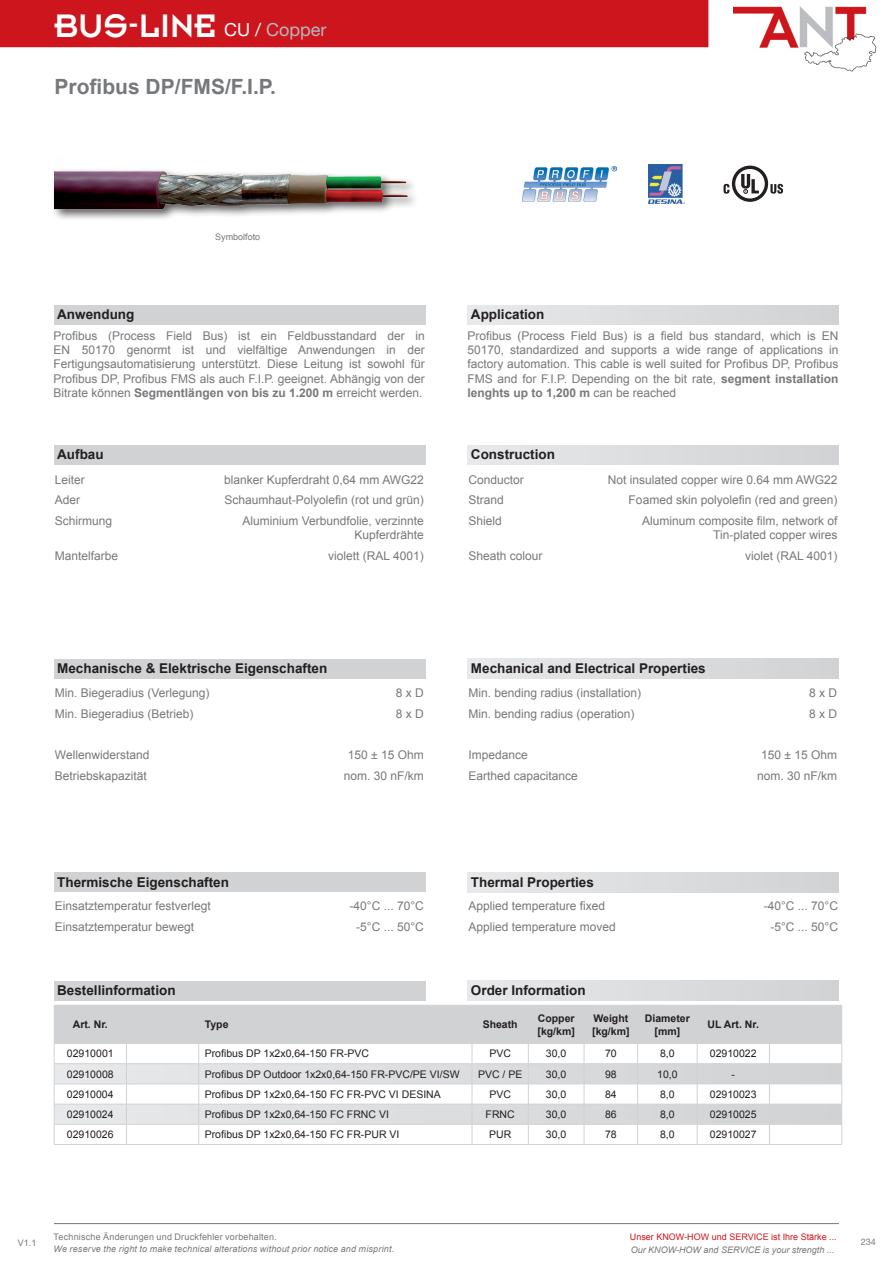
<style>
.page{position:relative;width:893px;height:1263px;background:#fff}
.page>*{position:absolute;margin:0;border:0;box-sizing:border-box;transform-origin:0 0}
.t1{font:36px "Insignia A";color:#fff}
.t2{font:700 21px "Arial";color:#76787b}
.t3{font:18px "Helvetica Neue LT Pro";color:#b6b7bb}
.t4{font:700 13.5px "Arial";color:#231f20}
.t5{font:12px/14.4px "Arial";color:#76787b;text-align:justify}
.t6{font:10.5px "Arial";color:#231f20}
.t7{font:700 10.5px/12.6px "Arial";color:#231f20}
.t8{font:italic 9px "Arial";letter-spacing:.02em;color:#76787b}
.t9{font:9px "Arial";letter-spacing:.02em;color:#76787b}
.t10{font:9px "Arial";color:#cd151d}
.t11{font:italic 9px "Arial";color:#76787b}
.t12{font:9px "Arial";color:#76787b}
.t13{font:9px "Helvetica Neue LT Pro";color:#76787b}
.s1{color:#fff}
.s2{font-weight:700}
</style>
<div class="page">
<div style="left:0;top:0;width:708px;height:47px;background:#cd151d"></div>
<hr style="left:892px;top:0;width:1px;height:47px;background:#cd151d">
<div style="left:54px;top:305px;width:371px;height:20px;background:#d1d2d4"></div>
<div style="left:468px;top:305px;width:371px;height:20px;background:#dcdddf"></div>
<div style="left:54px;top:445px;width:371px;height:20px;background:#d1d2d4"></div>
<div style="left:468px;top:445px;width:371px;height:20px;background:#dcdddf"></div>
<div style="left:54px;top:659px;width:371px;height:20px;background:#d1d2d4"></div>
<div style="left:468px;top:659px;width:371px;height:20px;background:#dcdddf"></div>
<div style="left:54px;top:872px;width:371px;height:20px;background:#d1d2d4"></div>
<div style="left:468px;top:872px;width:371px;height:20px;background:#dcdddf"></div>
<div style="left:54px;top:981px;width:371px;height:20px;background:#d1d2d4"></div>
<div style="left:468px;top:981px;width:371px;height:20px;background:#dcdddf"></div>
<hr style="left:54px;top:1223px;width:785px;height:1px;background:#76787b">
<img style="left:733px;top:7px;width:144px;height:64px">
<div style="left:51px;top:148px;width:368px;height:74px;background:#231f20;opacity:.75"></div>
<img style="left:55px;top:149px;width:364px;height:73px">
<img style="left:523px;top:166px;width:93px;height:35px">
<img style="left:649px;top:164px;width:35px;height:39px">
<svg style="left:723px;top:166px;width:60px;height:36px"></svg>
<svg style="left:54px;top:1005px;width:788px;height:139px"></svg>
<hr style="left:54px;top:1144px;width:72px;height:1px;background:#d1d2d4">
<hr style="left:126px;top:1144px;width:73px;height:1px;background:#d1d2d4">
<hr style="left:199px;top:1144px;width:273px;height:1px;background:#d1d2d4">
<hr style="left:472px;top:1144px;width:56px;height:1px;background:#d1d2d4">
<hr style="left:528px;top:1144px;width:56px;height:1px;background:#d1d2d4">
<hr style="left:584px;top:1144px;width:54px;height:1px;background:#d1d2d4">
<hr style="left:638px;top:1144px;width:59px;height:1px;background:#d1d2d4">
<hr style="left:697px;top:1144px;width:72px;height:1px;background:#d1d2d4">
<hr style="left:769px;top:1144px;width:73px;height:1px;background:#d1d2d4">
<h1 class="t1" style="left:54px;top:8px;width:164px">BUS-LINE</h1>
<h3 class="t3" style="left:224px;top:18px;width:104px"><span class="s1">CU /</span> Copper</h3>
<h2 class="t2" style="left:55px;top:73px;width:223px">Profibus DP/FMS/F.I.P.</h2>
<p class="t12" style="left:215px;top:231px;width:47px">Symbolfoto</p>
<p class="t4" style="left:57px;top:305px;width:79px">Anwendung</p>
<p class="t4" style="left:471px;top:305px;width:75px">Application</p>
<p class="t5" style="left:54px;top:328px;width:373px">Profibus (Process Field Bus) ist ein Feldbusstandard der in EN 50170 genormt ist und vielfältige Anwendungen in der Fertigungsautomatisierung unterstützt. Diese Leitung ist sowohl für Profibus DP, Profibus FMS als auch F.I.P. geeignet. Abhängig von der Bitrate können <span class="s2">Segmentlängen von bis zu 1.200 m</span> erreicht werden.</p>
<p class="t5" style="left:467px;top:328px;width:373px">Profibus (Process Field Bus) is a field bus standard, which is EN 50170, standardized and supports a wide range of applications in factory automation. This cable is well suited for Profibus DP, Profibus FMS and for F.I.P. Depending on the bit rate, <span class="s2">segment installation lenghts up to 1,200 m</span> can be reached</p>
<p class="t4" style="left:57px;top:445px;width:48px">Aufbau</p>
<p class="t4" style="left:471px;top:445px;width:85px">Construction</p>
<p class="t5" style="left:55px;top:472px;width:32px">Leiter</p>
<p class="t5" style="left:224px;top:472px;width:201px">blanker Kupferdraht 0,64 mm AWG22</p>
<p class="t5" style="left:55px;top:493px;width:27px">Ader</p>
<p class="t5" style="left:224px;top:493px;width:201px">Schaumhaut-Polyolefin (rot und grün)</p>
<p class="t5" style="left:55px;top:514px;width:59px">Schirmung</p>
<p class="t5" style="left:242px;top:514px;width:183px;text-align:right">Aluminium Verbundfolie, verzinnte<br>Kupferdrähte</p>
<p class="t5" style="left:55px;top:549px;width:65px">Mantelfarbe</p>
<p class="t5" style="left:328px;top:549px;width:97px">violett (RAL 4001)</p>
<p class="t5" style="left:468px;top:472px;width:57px">Conductor</p>
<p class="t5" style="left:608px;top:472px;width:231px">Not insulated copper wire 0.64 mm AWG22</p>
<p class="t5" style="left:468px;top:493px;width:37px">Strand</p>
<p class="t5" style="left:629px;top:493px;width:210px">Foamed skin polyolefin (red and green)</p>
<p class="t5" style="left:468px;top:514px;width:35px">Shield</p>
<p class="t5" style="left:642px;top:514px;width:197px;text-align:right">Aluminum composite film, network of<br>Tin-plated copper wires</p>
<p class="t5" style="left:468px;top:549px;width:76px">Sheath colour</p>
<p class="t5" style="left:745px;top:549px;width:94px">violet (RAL 4001)</p>
<p class="t4" style="left:57px;top:659px;width:272px">Mechanische &amp; Elektrische Eigenschaften</p>
<p class="t4" style="left:471px;top:659px;width:236px">Mechanical and Electrical Properties</p>
<p class="t5" style="left:55px;top:686px;width:156px">Min. Biegeradius (Verlegung)</p>
<p class="t5" style="left:396px;top:686px;width:30px">8 x D</p>
<p class="t5" style="left:55px;top:707px;width:140px">Min. Biegeradius (Betrieb)</p>
<p class="t5" style="left:396px;top:707px;width:30px">8 x D</p>
<p class="t5" style="left:55px;top:748px;width:96px">Wellenwiderstand</p>
<p class="t5" style="left:348px;top:748px;width:77px">150 ± 15 Ohm</p>
<p class="t5" style="left:55px;top:769px;width:94px">Betriebskapazität</p>
<p class="t5" style="left:344px;top:769px;width:82px">nom. 30 nF/km</p>
<p class="t5" style="left:468px;top:686px;width:174px">Min. bending radius (installation)</p>
<p class="t5" style="left:809px;top:686px;width:30px">8 x D</p>
<p class="t5" style="left:468px;top:707px;width:168px">Min. bending radius (operation)</p>
<p class="t5" style="left:809px;top:707px;width:30px">8 x D</p>
<p class="t5" style="left:468px;top:748px;width:61px">Impedance</p>
<p class="t5" style="left:761px;top:748px;width:77px">150 ± 15 Ohm</p>
<p class="t5" style="left:468px;top:769px;width:111px">Earthed capacitance</p>
<p class="t5" style="left:757px;top:769px;width:82px">nom. 30 nF/km</p>
<p class="t4" style="left:57px;top:873px;width:173px">Thermische Eigenschaften</p>
<p class="t4" style="left:471px;top:873px;width:125px">Thermal Properties</p>
<p class="t5" style="left:55px;top:898px;width:158px">Einsatztemperatur festverlegt</p>
<p class="t5" style="left:350px;top:898px;width:76px">-40°C ... 70°C</p>
<p class="t5" style="left:55px;top:919px;width:141px">Einsatztemperatur bewegt</p>
<p class="t5" style="left:356px;top:919px;width:69px">-5°C ... 50°C</p>
<p class="t5" style="left:468px;top:898px;width:138px">Applied temperature fixed</p>
<p class="t5" style="left:764px;top:898px;width:76px">-40°C ... 70°C</p>
<p class="t5" style="left:468px;top:919px;width:149px">Applied temperature moved</p>
<p class="t5" style="left:770px;top:919px;width:69px">-5°C ... 50°C</p>
<p class="t4" style="left:57px;top:981px;width:120px">Bestellinformation</p>
<p class="t4" style="left:471px;top:981px;width:116px">Order Information</p>
<p class="t7" style="left:73px;top:1018px;width:37px">Art. Nr.</p>
<p class="t7" style="left:205px;top:1018px;width:25px">Type</p>
<p class="t7" style="left:483px;top:1018px;width:37px">Sheath</p>
<p class="t7" style="left:537px;top:1012px;width:39px">Copper [kg/km]</p>
<p class="t7" style="left:592px;top:1012px;width:39px">Weight [kg/km]</p>
<p class="t7" style="left:645px;top:1012px;width:46px;text-align:center">Diameter [mm]</p>
<p class="t7" style="left:708px;top:1018px;width:53px">UL Art. Nr.</p>
<p class="t6" style="left:67px;top:1047px;width:48px">02910001</p>
<p class="t6" style="left:205px;top:1047px;width:166px">Profibus DP 1x2x0,64-150 FR-PVC</p>
<p class="t6" style="left:489px;top:1047px;width:23px">PVC</p>
<p class="t6" style="left:546px;top:1047px;width:22px">30,0</p>
<p class="t6" style="left:605px;top:1047px;width:13px">70</p>
<p class="t6" style="left:660px;top:1047px;width:16px">8,0</p>
<p class="t6" style="left:710px;top:1047px;width:48px">02910022</p>
<p class="t6" style="left:67px;top:1067px;width:48px">02910008</p>
<p class="t6" style="left:205px;top:1067px;width:256px">Profibus DP Outdoor 1x2x0,64-150 FR-PVC/PE VI/SW</p>
<p class="t6" style="left:478px;top:1067px;width:46px">PVC / PE</p>
<p class="t6" style="left:546px;top:1067px;width:22px">30,0</p>
<p class="t6" style="left:605px;top:1067px;width:13px">98</p>
<p class="t6" style="left:657px;top:1067px;width:22px">10,0</p>
<p class="t6" style="left:731px;top:1067px;width:5px">-</p>
<p class="t6" style="left:67px;top:1087px;width:48px">02910004</p>
<p class="t6" style="left:205px;top:1087px;width:238px">Profibus DP 1x2x0,64-150 FC FR-PVC VI DESINA</p>
<p class="t6" style="left:489px;top:1087px;width:23px">PVC</p>
<p class="t6" style="left:546px;top:1087px;width:22px">30,0</p>
<p class="t6" style="left:605px;top:1087px;width:13px">84</p>
<p class="t6" style="left:660px;top:1087px;width:16px">8,0</p>
<p class="t6" style="left:710px;top:1087px;width:48px">02910023</p>
<p class="t6" style="left:67px;top:1107px;width:48px">02910024</p>
<p class="t6" style="left:205px;top:1107px;width:186px">Profibus DP 1x2x0,64-150 FC FRNC VI</p>
<p class="t6" style="left:486px;top:1107px;width:31px">FRNC</p>
<p class="t6" style="left:546px;top:1107px;width:22px">30,0</p>
<p class="t6" style="left:605px;top:1107px;width:13px">86</p>
<p class="t6" style="left:660px;top:1107px;width:16px">8,0</p>
<p class="t6" style="left:710px;top:1107px;width:48px">02910025</p>
<p class="t6" style="left:67px;top:1128px;width:48px">02910026</p>
<p class="t6" style="left:205px;top:1128px;width:196px">Profibus DP 1x2x0,64-150 FC FR-PUR VI</p>
<p class="t6" style="left:489px;top:1128px;width:24px">PUR</p>
<p class="t6" style="left:546px;top:1128px;width:22px">30,0</p>
<p class="t6" style="left:605px;top:1128px;width:13px">78</p>
<p class="t6" style="left:660px;top:1128px;width:16px">8,0</p>
<p class="t6" style="left:710px;top:1128px;width:48px">02910027</p>
<p class="t9" style="left:18px;top:1236px;width:20px">V1.1</p>
<p class="t9" style="left:54px;top:1231px;width:225px">Technische Änderungen und Druckfehler vorbehalten.</p>
<p class="t8" style="left:54px;top:1243px;width:342px">We reserve the right to make technical alterations without prior notice and misprint.</p>
<p class="t10" style="left:630px;top:1231px;width:208px">Unser KNOW-HOW und SERVICE ist Ihre Stärke ...</p>
<p class="t11" style="left:631px;top:1244px;width:205px">Our KNOW-HOW and SERVICE is your strength ...</p>
<p class="t13" style="left:861px;top:1236px;width:17px">234</p>
</div>
